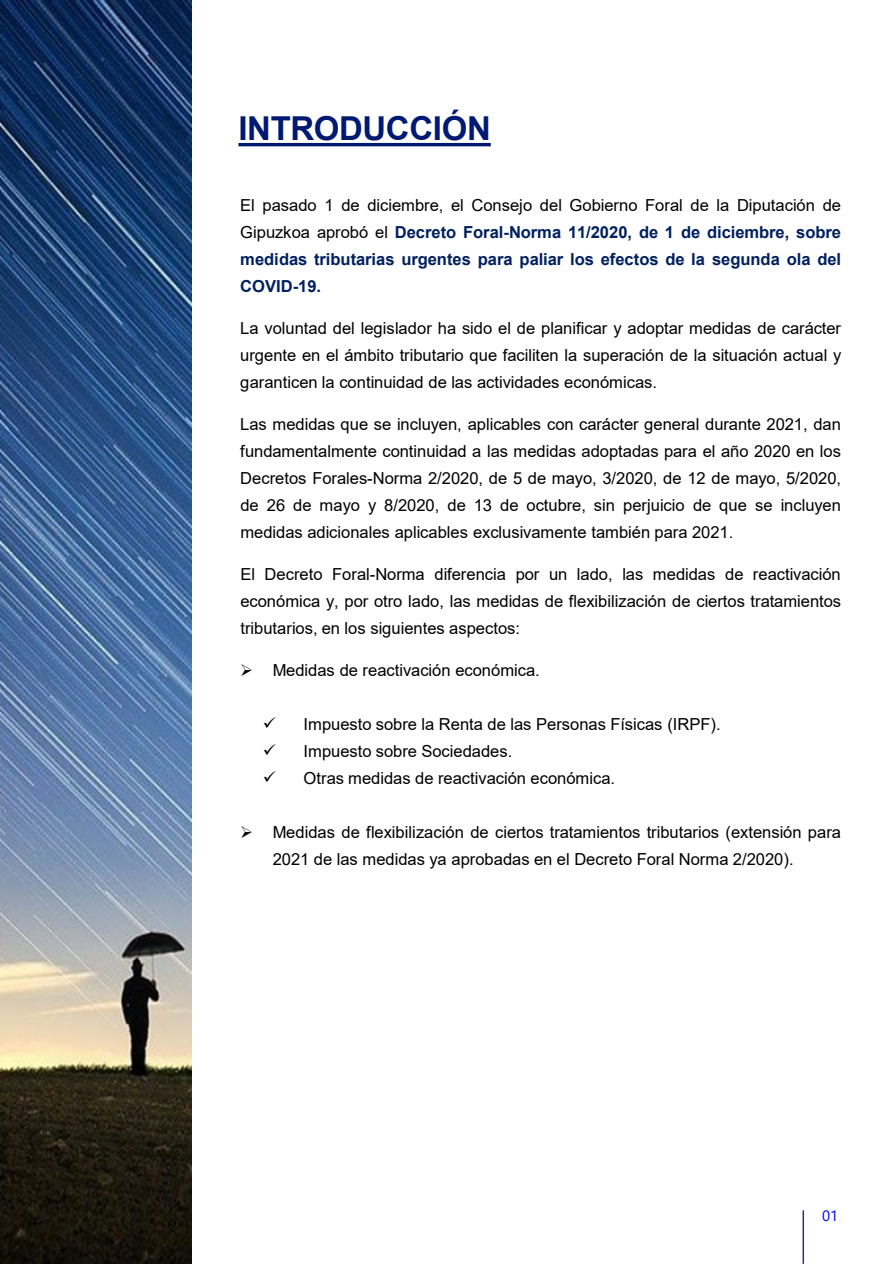
<style>
.page{position:relative;width:893px;height:1264px;background:#fff}
.page>*{position:absolute;margin:0;border:0;box-sizing:border-box;transform-origin:0 0}
.t1{font:700 33px "Arial";letter-spacing:-.01em;color:#001972}
.t2{font:16.5px/27px "Arial";color:#000;text-align:justify}
.t3{font:700 16.5px/27px "Arial";color:#002060;text-align:justify}
.t4{font:15px "Segoe UI";color:#00f}
.s1{font-weight:400;color:#000}
</style>
<div class="page">
<hr style="left:802px;top:1209px;width:2px;height:54px;background:#263186">
<svg style="left:238px;top:143px;width:252px;height:3px"></svg>
<img style="left:0;top:0;width:191px;height:1262px">
<h2 class="t1" style="left:238px;top:105px;width:254px">INTRODUCCIÓN</h2>
<p class="t3" style="left:240px;top:191px;width:602px"><span class="s1">El pasado 1 de diciembre, el Consejo del Gobierno Foral de la Diputación de Gipuzkoa aprobó el</span> Decreto Foral-Norma 11/2020, de 1 de diciembre, sobre medidas tributarias urgentes para paliar los efectos de la segunda ola del COVID-19.</p>
<p class="t2" style="left:240px;top:314px;width:602px">La voluntad del legislador ha sido el de planificar y adoptar medidas de carácter urgente en el ámbito tributario que faciliten la superación de la situación actual y garanticen la continuidad de las actividades económicas.</p>
<p class="t2" style="left:240px;top:410px;width:602px">Las medidas que se incluyen, aplicables con carácter general durante 2021, dan fundamentalmente continuidad a las medidas adoptadas para el año 2020 en los Decretos Forales-Norma 2/2020, de 5 de mayo, 3/2020, de 12 de mayo, 5/2020, de 26 de mayo y 8/2020, de 13 de octubre, sin perjuicio de que se incluyen medidas adicionales aplicables exclusivamente también para 2021.</p>
<p class="t2" style="left:240px;top:560px;width:602px">El Decreto Foral-Norma diferencia por un lado, las medidas de reactivación económica y, por otro lado, las medidas de flexibilización de ciertos tratamientos tributarios, en los siguientes aspectos:</p>
<p class="t2" style="left:240px;top:656px;width:301px">➢ Medidas de reactivación económica.</p>
<p class="t2" style="left:263px;top:710px;width:459px">✓ Impuesto sobre la Renta de las Personas Físicas (IRPF).</p>
<p class="t2" style="left:263px;top:737px;width:251px">✓ Impuesto sobre Sociedades.</p>
<p class="t2" style="left:263px;top:764px;width:353px">✓ Otras medidas de reactivación económica.</p>
<p class="t2" style="left:273px;top:818px;width:570px;text-indent:-32px">➢ Medidas de flexibilización de ciertos tratamientos tributarios (extensión para<br>2021 de las medidas ya aprobadas en el Decreto Foral Norma 2/2020).</p>
<p class="t4" style="left:822px;top:1201px;width:18px">01</p>
</div>
